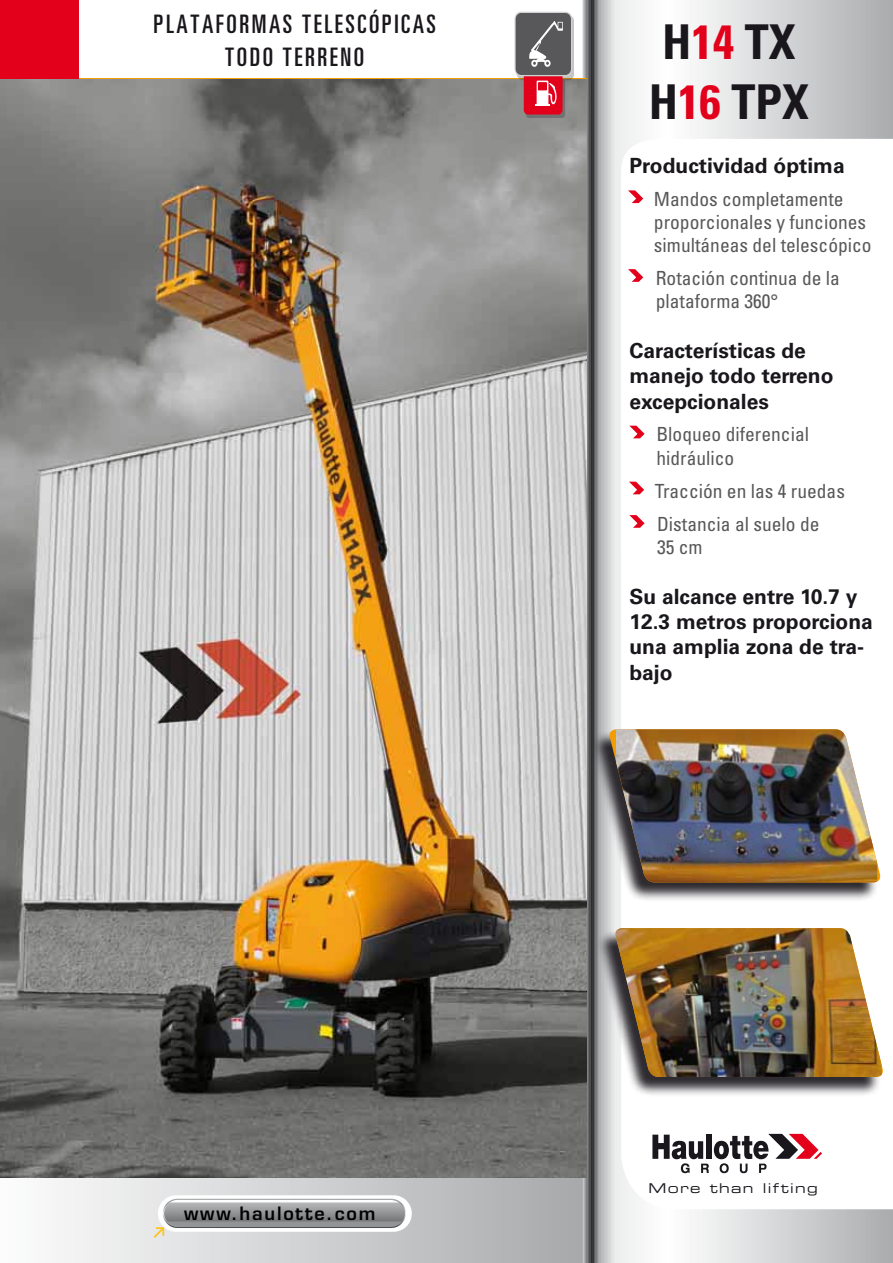
<style>
.page{position:relative;width:893px;height:1263px;background:#fff}
.page>*{position:absolute;margin:0;border:0;box-sizing:border-box;transform-origin:0 0}
.t1{font:700 condensed 48px/60px "Univers";color:#1a171c}
.t2{font:ultra-condensed 25.5px/33px "Univers";letter-spacing:.1em;color:#1a171c;text-align:center}
.t3{font:700 21px/25.2px "Univers";color:#1a171c}
.t4{font:condensed 19.5px/23.4px "Univers";color:#58585a}
.t5{font:600 18px "Eurostile";letter-spacing:.1em;color:#000}
.t6{font:13.5px "Eurostile Extended Two";letter-spacing:.1em;color:#1a171c}
.s1{color:#e2001a}
</style>
<div class="page">
<div style="left:0;top:1177px;width:590px;height:86px;background:linear-gradient(to right,#fdfefe,#a7a9ab)"></div>
<div style="left:158px;top:1195px;width:254px;height:37px;background:linear-gradient(to right,#fff,#fefefe);border-radius:18px"></div>
<div style="left:163px;top:1199px;width:243px;height:29px;background:#aaabad;border-radius:15px"></div>
<svg style="left:154px;top:1200px;width:251px;height:38px"></svg>
<svg style="left:583px;top:0;width:310px;height:1263px"></svg>
<img style="left:0;top:80px;width:587px;height:1098px">
<div style="left:596px;top:930px;width:285px;height:166px;background:#1a171c;opacity:.91"></div>
<svg style="left:590px;top:928px;width:303px;height:149px"></svg>
<img style="left:614px;top:928px;width:268px;height:149px">
<div style="left:591px;top:731px;width:287px;height:171px;background:#1a171c;opacity:.91"></div>
<svg style="left:584px;top:729px;width:309px;height:153px"></svg>
<img style="left:616px;top:729px;width:261px;height:153px">
<div style="left:516px;top:15px;width:58px;height:103px;background:#1a171c;opacity:.25"></div>
<div style="left:524px;top:71px;width:39px;height:44px;background:#e2001a;border-radius:4px"></div>
<div style="left:515px;top:12px;width:57px;height:64px;background:#58585a;border-radius:6px"></div>
<div style="left:514px;top:12px;width:58px;height:64px;border:1px solid #d0d1d2;border-radius:6px"></div>
<svg style="left:535px;top:81px;width:22px;height:25px"></svg>
<svg style="left:529px;top:21px;width:34px;height:46px"></svg>
<svg style="left:628px;top:190px;width:15px;height:13px"></svg>
<svg style="left:628px;top:269px;width:15px;height:13px"></svg>
<svg style="left:629px;top:426px;width:16px;height:12px"></svg>
<svg style="left:629px;top:515px;width:16px;height:13px"></svg>
<svg style="left:629px;top:482px;width:15px;height:12px"></svg>
<div style="left:0;top:0;width:79px;height:79px;background:#e2001a"></div>
<h2 class="t2" style="left:154px;top:7px;width:284px">PLATAFORMAS TELESCÓPICAS<br>TODO TERRENO</h2>
<h1 class="t1" style="left:649px;top:12px;width:161px">H<span class="s1">14</span> TX<br>H<span class="s1">16</span> TPX</h1>
<p class="t3" style="left:629px;top:153px;width:217px">Productividad óptima</p>
<p class="t4" style="left:654px;top:187px;width:219px">Mandos completamente proporcionales y funciones simultáneas del telescópico</p>
<p class="t4" style="left:656px;top:266px;width:186px">Rotación continua de la plataforma 360°</p>
<p class="t3" style="left:629px;top:338px;width:206px">Características de manejo todo terreno excepcionales</p>
<p class="t4" style="left:656px;top:422px;width:154px">Bloqueo diferencial hidráulico</p>
<p class="t4" style="left:655px;top:479px;width:192px">Tracción en las 4 ruedas</p>
<p class="t4" style="left:657px;top:512px;width:164px">Distancia al suelo de<br>35 cm</p>
<p class="t3" style="left:629px;top:584px;width:245px">Su alcance entre 10.7 y<br>12.3 metros proporciona una amplia zona de tra&shy;bajo</p>
<p class="t5" style="left:184px;top:1202px;width:193px">www.haulotte.com</p>
<p class="t6" style="left:648px;top:1179px;width:171px">More than lifting</p>
</div>
